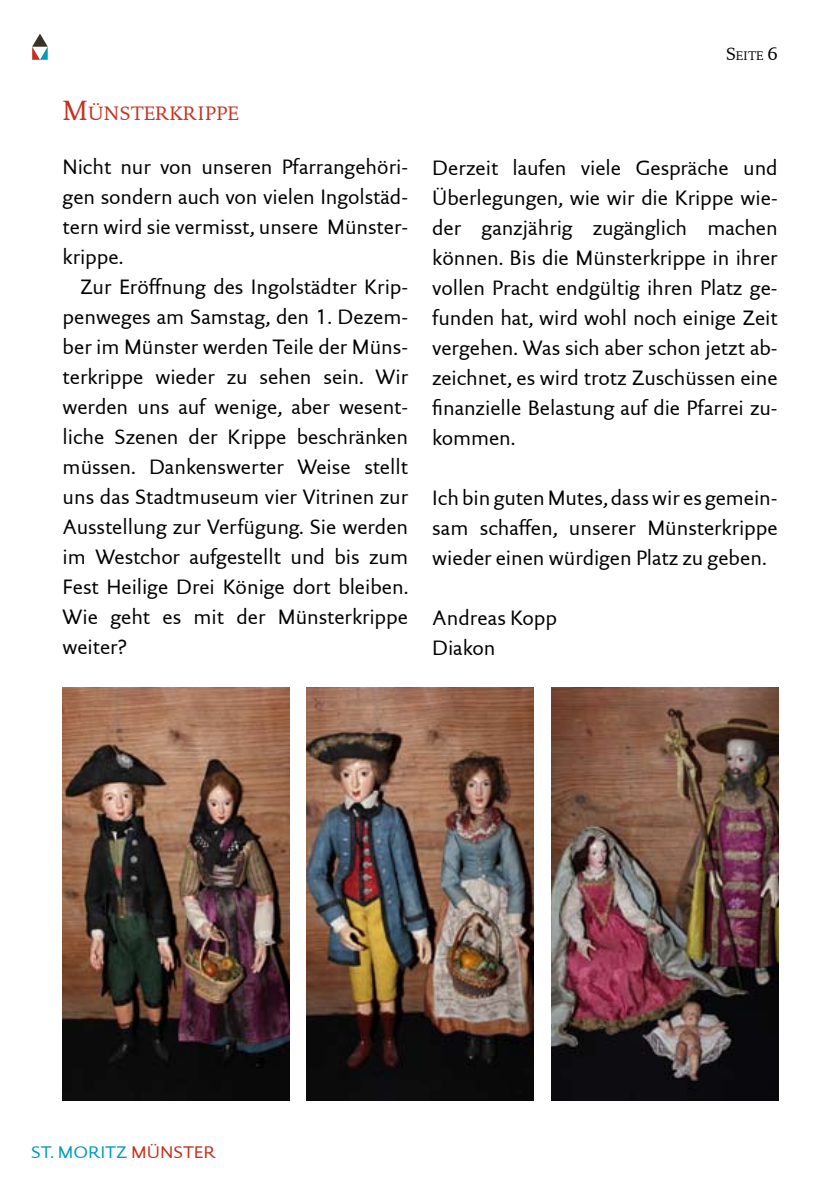
<style>
.page{position:relative;width:840px;height:1191px;background:#fff}
.page>*{position:absolute;margin:0;border:0;box-sizing:border-box;transform-origin:0 0}
.t1{font:21px/30px "DTL Documenta Sans T";letter-spacing:-.005em;color:#000;text-align:justify}
.t2{font:19.6px "DTL Documenta T";color:#c5311f}
.t3{font:17px "DTL Documenta Sans T";color:#009dba;scale:1.08 1}
.t4{font:17px "DTL Documenta Sans T";color:#c5311f;scale:1.08 1}
.t5{font:12.6px "DTL Documenta T";color:#000}
.s1{font-size:28px}
.s2{font-size:18px}
</style>
<div class="page">
<svg style="left:32px;top:34px;width:16px;height:26px"></svg>
<img style="left:551px;top:687px;width:226px;height:413px">
<img style="left:62px;top:687px;width:227px;height:413px">
<img style="left:306px;top:687px;width:226px;height:413px">
<p class="t2" style="left:63px;top:102px;width:178px"><span class="s1">M</span>ÜNSTERKRIPPE</p>
<p class="t1" style="left:63px;top:152px;width:347px">N icht nur von unseren Pfarrangehöri&shy;gen sondern auch von vielen Ingolstäd&shy;tern wird sie vermisst, unsere Münster&shy;krippe.</p>
<p class="t1" style="left:63px;top:272px;width:347px;text-indent:17px">Zur Eröffnung des Ingolstädter Krip&shy;penweges am Samstag, den 1. Dezem&shy;ber im Münster werden Teile der Müns&shy;terkrippe wieder zu sehen sein. Wir werden uns auf wenige, aber wesent&shy;liche Szenen der Krippe beschränken müssen. Dankenswerter Weise stellt uns das Stadtmuseum vier Vitrinen zur Ausstellung zur Verfügung. Sie werden im Westchor aufgestellt und bis zum Fest Heilige Drei Könige dort bleiben.<br>Wie geht es mit der Münsterkrippe weiter?</p>
<p class="t5" style="left:725px;top:48px;width:53px"><span class="s2">S</span>EITE <span class="s2">6</span></p>
<p class="t1" style="left:432px;top:152px;width:347px">Derzeit laufen viele Gespräche und Ü berlegungen, wie wir die Krippe wie&shy;der ganzjährig zugänglich machen können. Bis die Münsterkrippe in ihrer vollen Pracht endgültig ihren Platz ge&shy;funden hat, wird wohl noch einige Zeit vergehen. Was sich aber schon jetzt ab&shy;zeichnet, es wird trotz Zuschüssen eine finanzielle Belastung auf die Pfarrei zu&shy;kommen.</p>
<p class="t1" style="left:432px;top:482px;width:347px">Ich bin guten Mutes, dass wir es gemein&shy;sam schaffen, unserer Münsterkrippe wieder einen würdigen Platz zu geben.</p>
<p class="t1" style="left:432px;top:602px;width:126px">Andreas Kopp<br>Diakon</p>
<p class="t3" style="left:31px;top:1142px;width:73px">ST. Mo ritz</p>
<p class="t4" style="left:131px;top:1142px;width:79px">Münster</p>
</div>
